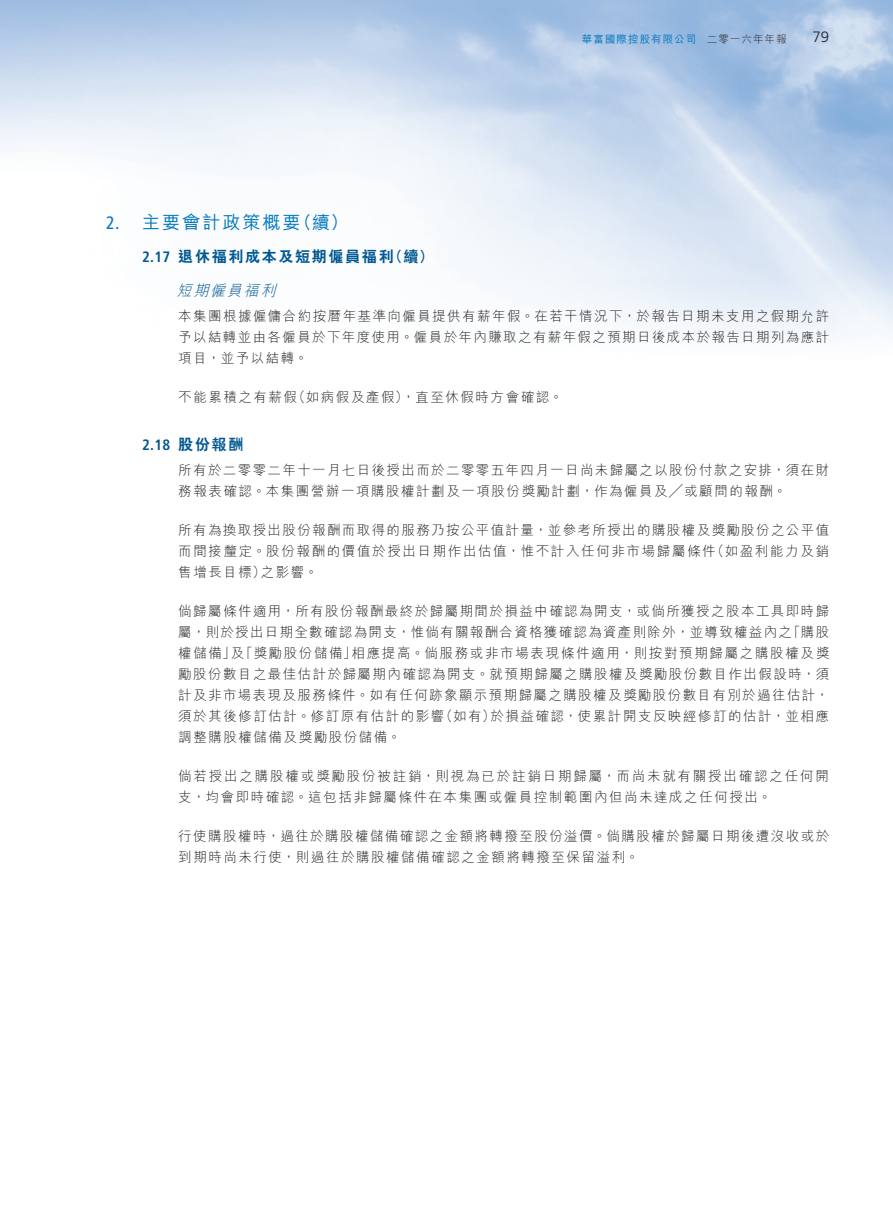
<style>
.page{position:relative;width:893px;height:1212px;background:#fff}
.page>*{position:absolute;margin:0;border:0;box-sizing:border-box;transform-origin:0 0}
._03_H1{font:500 18px "M Hei HK";letter-spacing:.11em;color:#0077bd}
._04___H2{font:800 15px "C Hei 2 HK";letter-spacing:.115em;color:#005890}
._04___H2-2{font:700 condensed 15px "Frutiger LT Std";color:#005890}
._06_______H4{font:italic 300 15px "M Hei HK";color:#005890}
.t1{font:300 15px "Frutiger LT Std";color:#231f20}
._13_____P4{font:300 13.5px/21px "M Hei HK";letter-spacing:.115em;color:#231f20;text-align:justify}
._13_____P4-2{font:300 13.5px/21px "M Hei HK";letter-spacing:.135em;color:#231f20}
.t2{font:500 10.5px "M Hei HK";letter-spacing:.1em;color:#0077bd}
.s1{font-weight:300;color:#231f20}
.s2{font-family:"Frutiger LT Std";font-weight:400;font-stretch:condensed}
.s3{font-family:"Frutiger LT Std";font-weight:700;font-stretch:condensed}
.s4{font-family:"C Hei 2 HK";font-weight:800;font-stretch:normal}
</style>
<div class="page">
<p class="t2" style="left:582px;top:32px;width:206px">華富國際控股有限公司 <span class="s1">二零一六年年報</span></p>
<p class="t1" style="left:812px;top:29px;width:18px">79</p>
<p class="_03_H1" style="left:106px;top:209px;width:244px"><span class="s2">2.</span> 主要會計政策概要（續）</p>
<p class="_04___H2" style="left:142px;top:247px;width:293px"><span class="s3">2.17</span> 退休福利成本及短期僱員福利（續）</p>
<p class="_06_______H4" style="left:177px;top:280px;width:105px">短期僱員福利</p>
<p class="_13_____P4" style="left:178px;top:305px;width:652px">本集團根據僱傭合約按曆年基準向僱員提供有薪年假。在若干情況下，於報告日期未支用之假期允許予以結轉並由各僱員於下年度使用。僱員於年內賺取之有薪年假之預期日後成本於報告日期列為應計項目，並予以結轉。</p>
<p class="_13_____P4" style="left:178px;top:386px;width:386px">不能累積之有薪假（如病假及產假），直至休假時方會確認。</p>
<p class="_04___H2-2" style="left:142px;top:436px;width:103px">2.18 <span class="s4">股份報酬</span></p>
<p class="_13_____P4" style="left:178px;top:459px;width:652px">所有於二零零二年十一月七日後授出而於二零零五年四月一日尚未歸屬之以股份付款之安排，須在財務報表確認。本集團營辦一項購股權計劃及一項股份獎勵計劃，作為僱員及╱或顧問的報酬。</p>
<p class="_13_____P4" style="left:178px;top:519px;width:652px">所有為換取授出股份報酬而取得的服務乃按公平值計量，並參考所授出的購股權及獎勵股份之公平值而間接釐定。股份報酬的價值於授出日期作出估值，惟不計入任何非市場歸屬條件（如盈利能力及銷售增長目標）之影響。</p>
<p class="_13_____P4" style="left:178px;top:600px;width:652px">倘歸屬條件適用，所有股份報酬最終於歸屬期間於損益中確認為開支，或倘所獲授之股本工具即時歸屬，則於授出日期全數確認為開支，惟倘有關報酬合資格獲確認為資產則除外，並導致權益內之「購股權儲備」及「獎勵股份儲備」相應提高。倘服務或非市場表現條件適用，則按對預期歸屬之購股權及獎勵股份數目之最佳估計於歸屬期內確認為開支。就預期歸屬之購股權及獎勵股份數目作出假設時，須計及非市場表現及服務條件。如有任何跡象顯示預期歸屬之購股權及獎勵股份數目有別於過往估計，須於其後修訂估計。修訂原有估計的影響（如有）於損益確認，使累計開支反映經修訂的估計，並相應調整購股權儲備及獎勵股份儲備。</p>
<p class="_13_____P4-2" style="left:178px;top:765px;width:652px">倘若授出之購股權或獎勵股份被註銷，則視為已於註銷日期歸屬，而尚未就有關授出確認之任何開支，均會即時確認。這包括非歸屬條件在本集團或僱員控制範圍內但尚未達成之任何授出。</p>
<p class="_13_____P4" style="left:178px;top:825px;width:652px">行使購股權時，過往於購股權儲備確認之金額將轉撥至股份溢價。倘購股權於歸屬日期後遭沒收或於到期時尚未行使，則過往於購股權儲備確認之金額將轉撥至保留溢利。</p>
</div>
